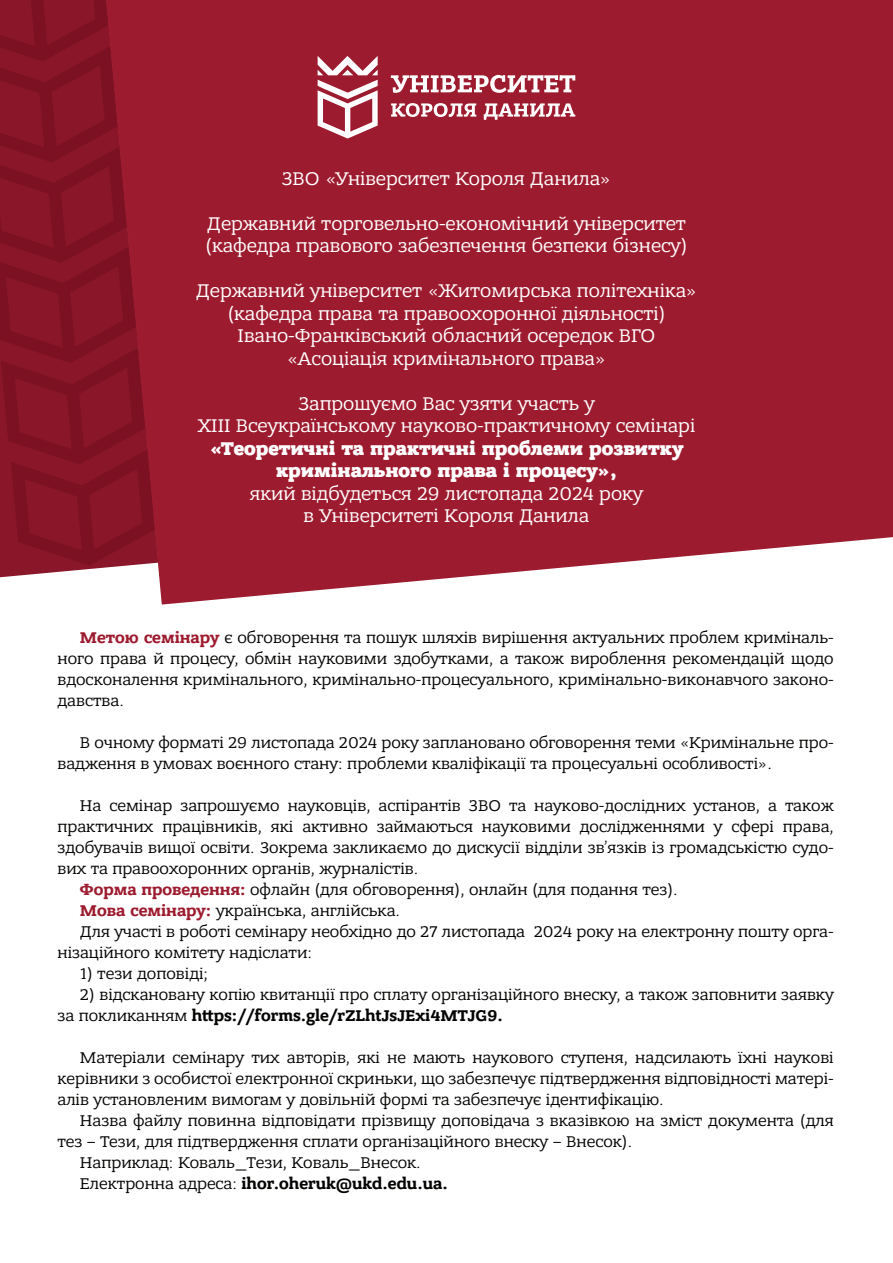
<style>
.page{position:relative;width:893px;height:1263px;background:#fff}
.page>*{position:absolute;margin:0;border:0;box-sizing:border-box;transform-origin:0 0}
.t1{font:19.5px/22.5px "Bandera Pro";color:#fff;text-align:center}
.t2{font:800 19.5px/22.5px "Bandera Pro";color:#fff;text-align:center}
.t3{font:16.5px/21px "Bandera Pro";color:#040503;text-align:justify}
.t4{font:700 16.5px "Bandera Pro";color:#040503}
.s1{font-weight:700;color:#9d1b2f}
.s2{font-weight:700}
.s3{font-weight:400}
</style>
<div class="page">
<svg style="left:0;top:0;width:106px;height:566px;background:#841427"></svg>
<svg style="left:106px;top:0;width:787px;height:604px;background:#a1273a"></svg>
<svg style="left:318px;top:56px;width:60px;height:83px"></svg>
<svg style="left:391px;top:75px;width:184px;height:18px"></svg>
<svg style="left:391px;top:103px;width:85px;height:14px"></svg>
<svg style="left:484px;top:103px;width:91px;height:17px"></svg>
<p class="t1" style="left:282px;top:167px;width:331px">ЗВО «Університет Короля Данила»</p>
<p class="t1" style="left:205px;top:212px;width:484px;text-align:left">Державний торговельно-економічний університет (кафедра правового забезпечення безпеки бізнесу)</p>
<p class="t1" style="left:196px;top:279px;width:503px">Державний університет «Житомирська політехніка» (кафедра права та правоохоронної діяльності)<br>Івано-Франківський обласний осередок ВГО «Асоціація кримінального права»</p>
<p class="t1" style="left:198px;top:392px;width:499px">Запрошуємо Вас узяти участь у<br>ХІІІ Всеукраїнському науково-практичному семінарі</p>
<p class="t2" style="left:210px;top:438px;width:475px">«Теоретичні та практичні проблеми розвитку кримінального права і процесу»,</p>
<p class="t1" style="left:250px;top:482px;width:395px">який відбудеться 29 листопада 2024 року в Університеті Короля Данила</p>
<p class="t3" style="left:57px;top:627px;width:778px;text-indent:23px"><span class="s1">Метою семінару</span> є обговорення та пошук шляхів вирішення актуальних проблем криміналь&shy;ного права й процесу, обмін науковими здобутками, а також вироблення рекомендацій щодо вдосконалення кримінального, кримінально-процесуального, кримінально-виконавчого законо&shy;давства.</p>
<p class="t3" style="left:57px;top:732px;width:778px;text-indent:23px">В очному форматі 29 листопада 2024 року заплановано обговорення теми «Кримінальне про&shy;вадження в умовах воєнного стану: проблеми кваліфікації та процесуальні особливості».</p>
<p class="t3" style="left:80px;top:795px;width:755px">На семінар запрошуємо науковців, аспірантів ЗВО та науково-дослідних установ, а також</p>
<p class="t3" style="left:57px;top:816px;width:778px">практичних працівників, які активно займаються науковими дослідженнями у сфері права,</p>
<p class="t3" style="left:57px;top:837px;width:778px">здобувачів вищої освіти. Зокрема закликаємо до дискусії відділи зв’язків із громадськістю судо-</p>
<p class="t3" style="left:57px;top:858px;width:362px">вих та правоохоронних органів, журналістів.</p>
<p class="t3" style="left:80px;top:879px;width:599px"><span class="s1">Форма проведення:</span> офлайн (для обговорення), онлайн (для подання тез).</p>
<p class="t3" style="left:80px;top:900px;width:322px"><span class="s1">Мова семінару:</span> українська, англійська.</p>
<p class="t3" style="left:80px;top:921px;width:755px">Для участі в роботі семінару необхідно до 27 листопада 2024 року на електронну пошту орга-</p>
<p class="t3" style="left:57px;top:942px;width:256px">нізаційного комітету надіслати:</p>
<p class="t3" style="left:80px;top:963px;width:130px">1) тези доповіді;</p>
<p class="t3" style="left:57px;top:984px;width:778px;text-indent:23px">2) відскановану копію квитанції про сплату організаційного внеску, а також заповнити заявку за покликанням <span class="s2">https://forms.gle/rZLhtJsJExi4MTJG9.</span></p>
<p class="t3" style="left:57px;top:1047px;width:778px;text-indent:23px">Матеріали семінару тих авторів, які не мають наукового ступеня, надсилають їхні наукові керівники з особистої електронної скриньки, що забезпечує підтвердження відповідності матері&shy;алів установленим вимогам у довільній формі та забезпечує ідентифікацію.</p>
<p class="t3" style="left:80px;top:1110px;width:755px">Назва файлу повинна відповідати прізвищу доповідача з вказівкою на зміст документа (для</p>
<p class="t3" style="left:57px;top:1131px;width:576px">тез – Тези, для підтвердження сплати організаційного внеску – Внесок).</p>
<p class="t3" style="left:80px;top:1152px;width:342px">Наприклад: Коваль_Тези, Коваль_Внесок.</p>
<p class="t4" style="left:80px;top:1173px;width:369px"><span class="s3">Електронна адреса:</span> ihor.oheruk@ukd.edu.ua.</p>
</div>
